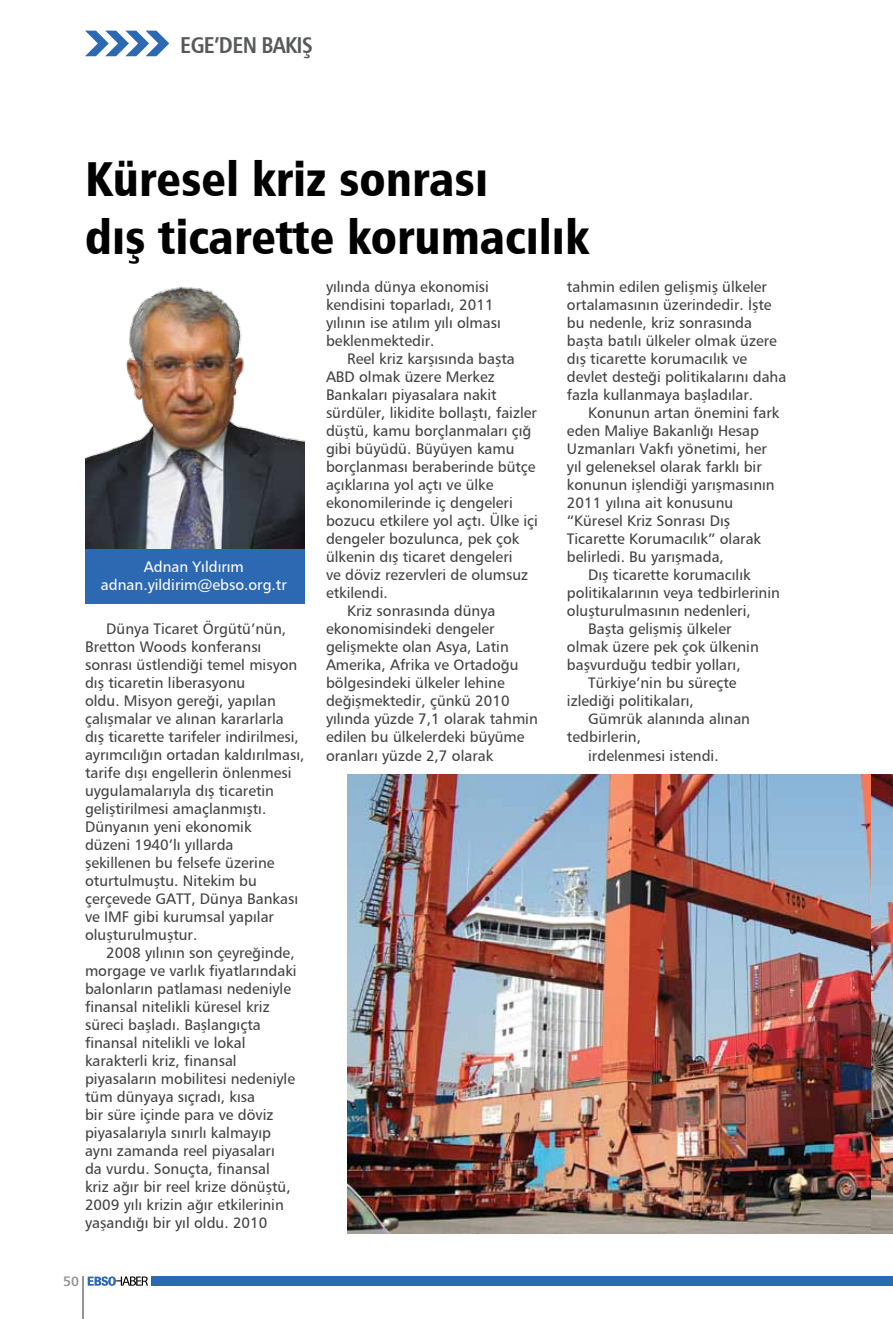
<style>
.page{position:relative;width:893px;height:1319px;background:#fff}
.page>*{position:absolute;margin:0;border:0;box-sizing:border-box;transform-origin:0 0}
.t1{font:900 condensed 48px/57.6px "Frutiger";color:#000}
.t2{font:700 condensed 22.5px "Frutiger";letter-spacing:-.03em;color:#58595b}
.t3{font:15px/18px "Frutiger Roman";color:#414042}
.t4{font:15px/18px "Frutiger Roman";color:#fff;text-align:center}
.t5{font:700 13.5px "Frutiger";color:#939598}
</style>
<div class="page">
<svg style="left:88px;top:1276px;width:60px;height:9px"></svg>
<div style="left:151px;top:1276px;width:742px;height:9px;background:#2d68b2"></div>
<hr style="left:83px;top:1276px;width:1px;height:42px;background:#939598">
<svg style="left:85px;top:31px;width:84px;height:25px"></svg>
<img style="left:85px;top:286px;width:220px;height:263px">
<div style="left:85px;top:549px;width:220px;height:55px;background:#2d68b2"></div>
<img style="left:347px;top:774px;width:525px;height:459px">
<img style="left:872px;top:774px;width:21px;height:459px">
<h2 class="t2" style="left:180px;top:31px;width:134px">EGE’DEN BAKIŞ</h2>
<h1 class="t1" style="left:85px;top:150px;width:505px">Küresel kriz sonrası<br>dış ticarette korumacılık</h1>
<p class="t4" style="left:101px;top:557px;width:187px">Adnan Yıldırım adnan.yildirim@ebso.org.tr</p>
<p class="t3" style="left:85px;top:619px;width:221px;text-indent:21px">Dünya Ticaret Örgütü’nün,<br>Bretton Woods konferansı sonrası üstlendiği temel misyon dış ticaretin liberasyonu<br>oldu. Misyon gereği, yapılan çalışmalar ve alınan kararlarla dış ticarette tarifeler indirilmesi, ayrımcılığın ortadan kaldırılması, tarife dışı engellerin önlenmesi uygulamalarıyla dış ticaretin geliştirilmesi amaçlanmıştı.<br>Dünyanın yeni ekonomik<br>düzeni 1940’lı yıllarda<br>şekillenen bu felsefe üzerine oturtulmuştu. Nitekim bu çerçevede GATT, Dünya Bankası ve IMF gibi kurumsal yapılar oluşturulmuştur.</p>
<p class="t3" style="left:85px;top:943px;width:213px;text-indent:21px">2008 yılının son çeyreğinde, morgage ve varlık fiyatlarındaki balonların patlaması nedeniyle finansal nitelikli küresel kriz süreci başladı. Başlangıçta finansal nitelikli ve lokal karakterli kriz, finansal piyasaların mobilitesi nedeniyle tüm dünyaya sıçradı, kısa<br>bir süre içinde para ve döviz piyasalarıyla sınırlı kalmayıp aynı zamanda reel piyasaları<br>da vurdu. Sonuçta, finansal kriz ağır bir reel krize dönüştü,<br>2009 yılı krizin ağır etkilerinin yaşandığı bir yıl oldu. 2010</p>
<p class="t5" style="left:63px;top:1272px;width:18px">50</p>
<p class="t3" style="left:326px;top:277px;width:176px">yılında dünya ekonomisi kendisini toparladı, 2011 yılının ise atılım yılı olması beklenmektedir.</p>
<p class="t3" style="left:347px;top:349px;width:169px">Reel kriz karşısında başta</p>
<p class="t3" style="left:326px;top:367px;width:170px">ABD olmak üzere Merkez</p>
<p class="t3" style="left:326px;top:385px;width:172px">Bankaları piyasalara nakit</p>
<p class="t3" style="left:326px;top:403px;width:212px">sürdüler, likidite bollaştı, faizler</p>
<p class="t3" style="left:326px;top:421px;width:207px">düştü, kamu borçlanmaları çığ</p>
<p class="t3" style="left:326px;top:439px;width:190px">gibi büyüdü. Büyüyen kamu</p>
<p class="t3" style="left:326px;top:457px;width:211px">borçlanması beraberinde bütçe</p>
<p class="t3" style="left:326px;top:475px;width:169px">açıklarına yol açtı ve ülke</p>
<p class="t3" style="left:326px;top:493px;width:188px">ekonomilerinde iç dengeleri</p>
<p class="t3" style="left:326px;top:511px;width:213px">bozucu etkilere yol açtı. Ülke içi</p>
<p class="t3" style="left:326px;top:529px;width:195px">dengeler bozulunca, pek çok</p>
<p class="t3" style="left:326px;top:547px;width:188px">ülkenin dış ticaret dengeleri</p>
<p class="t3" style="left:326px;top:565px;width:204px">ve döviz rezervleri de olumsuz</p>
<p class="t3" style="left:326px;top:583px;width:63px">etkilendi.</p>
<p class="t3" style="left:347px;top:601px;width:150px">Kriz sonrasında dünya</p>
<p class="t3" style="left:326px;top:619px;width:170px">ekonomisindeki dengeler</p>
<p class="t3" style="left:326px;top:637px;width:184px">gelişmekte olan Asya, Latin</p>
<p class="t3" style="left:326px;top:655px;width:194px">Amerika, Afrika ve Ortadoğu</p>
<p class="t3" style="left:326px;top:673px;width:180px">bölgesindeki ülkeler lehine</p>
<p class="t3" style="left:326px;top:691px;width:185px">değişmektedir, çünkü 2010</p>
<p class="t3" style="left:326px;top:709px;width:213px">yılında yüzde 7,1 olarak tahmin</p>
<p class="t3" style="left:326px;top:727px;width:200px">edilen bu ülkelerdeki büyüme</p>
<p class="t3" style="left:326px;top:745px;width:169px">oranları yüzde 2,7 olarak</p>
<p class="t3" style="left:567px;top:277px;width:221px">tahmin edilen gelişmiş ülkeler ortalamasının üzerindedir. İşte bu nedenle, kriz sonrasında başta batılı ülkeler olmak üzere dış ticarette korumacılık ve devlet desteği politikalarını daha fazla kullanmaya başladılar.</p>
<p class="t3" style="left:588px;top:403px;width:193px">Konunun artan önemini fark</p>
<p class="t3" style="left:567px;top:421px;width:194px">eden Maliye Bakanlığı Hesap</p>
<p class="t3" style="left:567px;top:439px;width:202px">Uzmanları Vakfı yönetimi, her</p>
<p class="t3" style="left:567px;top:457px;width:196px">yıl geleneksel olarak farklı bir</p>
<p class="t3" style="left:567px;top:475px;width:209px">konunun işlendiği yarışmasının</p>
<p class="t3" style="left:567px;top:493px;width:168px">2011 yılına ait konusunu</p>
<p class="t3" style="left:567px;top:511px;width:165px">“Küresel Kriz Sonrası Dış</p>
<p class="t3" style="left:567px;top:529px;width:196px">Ticarette Korumacılık” olarak</p>
<p class="t3" style="left:567px;top:547px;width:158px">belirledi. Bu yarışmada,</p>
<p class="t3" style="left:588px;top:565px;width:164px">Dış ticarette korumacılık</p>
<p class="t3" style="left:567px;top:583px;width:214px">politikalarının veya tedbirlerinin</p>
<p class="t3" style="left:567px;top:601px;width:185px">oluşturulmasının nedenleri,</p>
<p class="t3" style="left:588px;top:619px;width:145px">Başta gelişmiş ülkeler</p>
<p class="t3" style="left:567px;top:637px;width:193px">olmak üzere pek çok ülkenin</p>
<p class="t3" style="left:567px;top:655px;width:175px">başvurduğu tedbir yolları,</p>
<p class="t3" style="left:588px;top:673px;width:150px">Türkiye’nin bu süreçte</p>
<p class="t3" style="left:567px;top:691px;width:128px">izlediği politikaları,</p>
<p class="t3" style="left:588px;top:709px;width:163px">Gümrük alanında alınan</p>
<p class="t3" style="left:567px;top:727px;width:75px">tedbirlerin,</p>
<p class="t3" style="left:588px;top:745px;width:132px">irdelenmesi istendi.</p>
</div>
